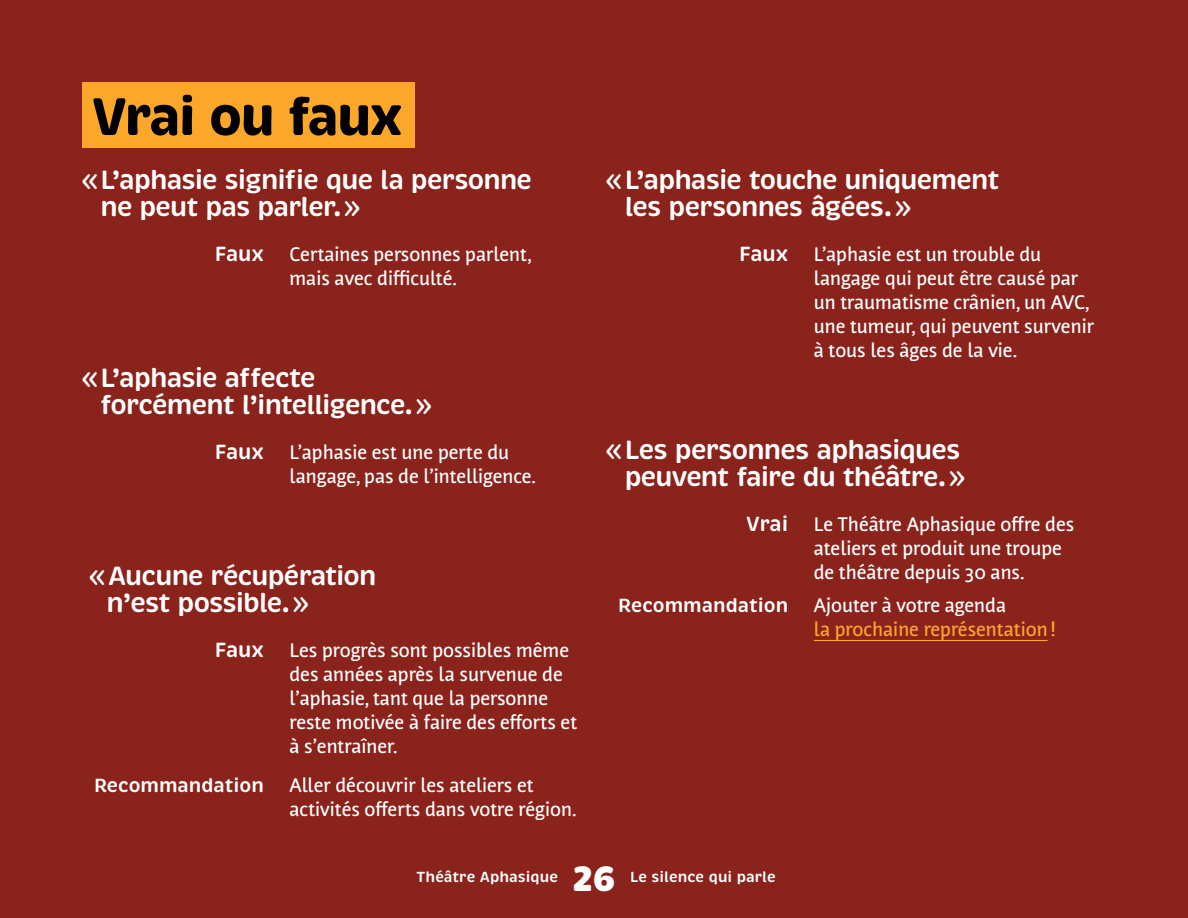
<style>
.page{position:relative;width:1188px;height:918px;background:#8a231b}
.page>*{position:absolute;margin:0;border:0;box-sizing:border-box;transform-origin:0 0}
.t1{font:700 54px "Brevia";letter-spacing:-.04em;color:#000}
.t2{font:900 36px "Brevia";color:#fff}
.t3{font:600 27px/27px "Brevia";letter-spacing:-.03em;color:#fff}
.t4{font:500 19.5px/24px "Nuvo Pro";color:#fff}
.t5{font:600 19.5px "Brevia";color:#fff}
.t6{font:500 19.5px "Nuvo Pro";color:#faa72a}
.t7{font:600 15px "Brevia";color:#fff}
.s1{font-family:"Brevia";font-weight:600;font-size:21px}
</style>
<div class="page">
<hr style="left:814px;top:640px;width:234px;height:1px;background:#faa72a">
<div style="left:82px;top:82px;width:333px;height:66px;background:#faa72a"></div>
<h1 class="t1" style="left:92px;top:83px;width:313px">Vrai ou faux</h1>
<h3 class="t3" style="left:100px;top:166px;width:433px;text-indent:-19px">«L’aphasie signifie que la personne ne peut pas parler.»</h3>
<p class="t4" style="left:215px;top:242px;width:318px;text-align:center"><span class="s1">Faux</span> Certaines personnes parlent, mais avec difficulté.</p>
<h3 class="t3" style="left:100px;top:364px;width:334px;text-indent:-19px">«L’aphasie affecte forcément l’intelligence.»</h3>
<p class="t4" style="left:290px;top:440px;width:248px;text-indent:-75px"><span class="s1">Faux</span> L’aphasie est une perte du langage, pas de l’intelligence.</p>
<h3 class="t3" style="left:106px;top:562px;width:272px;text-indent:-18px">«Aucune récupération n’est possible.»</h3>
<p class="t4" style="left:290px;top:638px;width:289px;text-indent:-75px"><span class="s1">Faux</span> Les progrès sont possibles même des années après la survenue de l’aphasie, tant que la personne reste motivée à faire des efforts et à s’entraîner.</p>
<p class="t5" style="left:94px;top:773px;width:172px">Recommandation</p>
<p class="t4" style="left:290px;top:773px;width:288px">Aller découvrir les ateliers et activités offerts dans votre région.</p>
<h3 class="t3" style="left:625px;top:166px;width:376px;text-indent:-19px">«L’aphasie touche uniquement les personnes âgées.»</h3>
<p class="t4" style="left:814px;top:242px;width:282px;text-indent:-75px"><span class="s1">Faux</span> L’aphasie est un trouble du langage qui peut être causé par un traumatisme crânien, un AVC, une tumeur, qui peuvent survenir à tous les âges de la vie.</p>
<h3 class="t3" style="left:605px;top:436px;width:362px;text-align:right">«Les personnes aphasiques peuvent faire du théâtre.»</h3>
<p class="t4" style="left:814px;top:512px;width:262px;text-indent:-67px"><span class="s1">Vrai</span> Le Théâtre Aphasique offre des ateliers et produit une troupe de théâtre depuis 30 ans.</p>
<p class="t5" style="left:618px;top:593px;width:172px">Recommandation</p>
<p class="t4" style="left:814px;top:593px;width:194px">Ajouter à votre agenda</p>
<p class="t6" style="left:814px;top:617px;width:244px">la prochaine représentation!</p>
<p class="t7" style="left:417px;top:868px;width:143px">Théâtre Aphasique</p>
<h2 class="t2" style="left:573px;top:856px;width:44px">26</h2>
<p class="t7" style="left:630px;top:868px;width:147px">Le silence qui parle</p>
</div>
